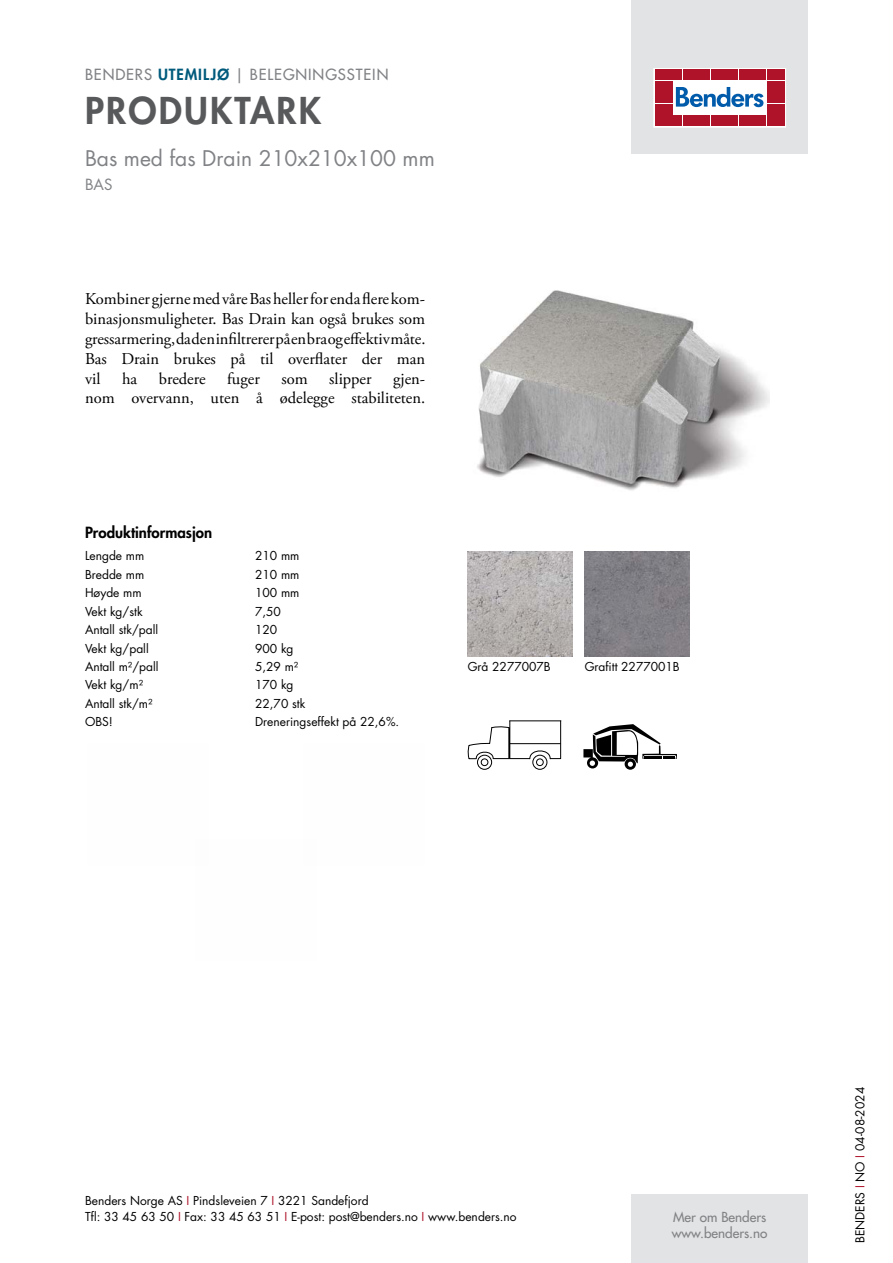
<style>
.page{position:relative;width:893px;height:1263px;background:#fff}
.page>*{position:absolute;margin:0;border:0;box-sizing:border-box;transform-origin:0 0}
.t1{font:800 36px "Futura Std";letter-spacing:.06em;color:#58595b}
.t2{font:21px "Futura Std";color:#808285}
.t3{font:16.5px/19.8px "Adobe Garamond Pro";color:#000;text-align:justify}
.t4{font:500 15px "Futura Std";letter-spacing:.06em;color:#808285}
.t5{font:800 15px "Futura Std";color:#000}
.t6{font:15px "Futura Std";color:#808285}
.t7{font:500 13.5px/16.2px "Futura Std";color:#808285}
.t8{font:12px/16.5px "Futura Std";color:#000}
.s1{font-weight:800;color:#005a7c}
.s2{color:#ae132a}
</style>
<div class="page">
<div style="left:631px;top:0;width:177px;height:153px;background:#e2e3e4"></div>
<div style="left:631px;top:1195px;width:177px;height:68px;background:#e2e3e4"></div>
<svg style="left:656px;top:70px;width:128px;height:55px;background:#ebc6cc"></svg>
<div style="left:654px;top:68px;width:132px;height:59px;border:1px solid #fff"></div>
<div style="left:655px;top:70px;width:8px;height:10px;background:#ae132a"></div>
<div style="left:664px;top:70px;width:8px;height:10px;background:#ae132a"></div>
<div style="left:655px;top:81px;width:8px;height:10px;background:#ae132a"></div>
<div style="left:664px;top:81px;width:8px;height:10px;background:#ae132a"></div>
<div style="left:655px;top:93px;width:8px;height:10px;background:#ae132a"></div>
<div style="left:664px;top:93px;width:8px;height:10px;background:#ae132a"></div>
<div style="left:655px;top:104px;width:8px;height:11px;background:#ae132a"></div>
<div style="left:664px;top:104px;width:8px;height:11px;background:#ae132a"></div>
<div style="left:655px;top:116px;width:8px;height:10px;background:#ae132a"></div>
<div style="left:664px;top:116px;width:8px;height:10px;background:#ae132a"></div>
<div style="left:674px;top:70px;width:8px;height:10px;background:#ae132a"></div>
<div style="left:683px;top:70px;width:8px;height:10px;background:#ae132a"></div>
<div style="left:692px;top:70px;width:8px;height:10px;background:#ae132a"></div>
<div style="left:702px;top:70px;width:8px;height:10px;background:#ae132a"></div>
<div style="left:711px;top:70px;width:8px;height:10px;background:#ae132a"></div>
<div style="left:720px;top:70px;width:8px;height:10px;background:#ae132a"></div>
<div style="left:730px;top:70px;width:8px;height:10px;background:#ae132a"></div>
<div style="left:739px;top:70px;width:8px;height:10px;background:#ae132a"></div>
<div style="left:748px;top:70px;width:8px;height:10px;background:#ae132a"></div>
<div style="left:758px;top:70px;width:8px;height:10px;background:#ae132a"></div>
<div style="left:674px;top:116px;width:8px;height:10px;background:#ae132a"></div>
<div style="left:683px;top:116px;width:8px;height:10px;background:#ae132a"></div>
<div style="left:692px;top:116px;width:8px;height:10px;background:#ae132a"></div>
<div style="left:702px;top:116px;width:8px;height:10px;background:#ae132a"></div>
<div style="left:711px;top:116px;width:8px;height:10px;background:#ae132a"></div>
<div style="left:720px;top:116px;width:8px;height:10px;background:#ae132a"></div>
<div style="left:730px;top:116px;width:8px;height:10px;background:#ae132a"></div>
<div style="left:739px;top:116px;width:8px;height:10px;background:#ae132a"></div>
<div style="left:748px;top:116px;width:8px;height:10px;background:#ae132a"></div>
<div style="left:758px;top:116px;width:8px;height:10px;background:#ae132a"></div>
<div style="left:767px;top:70px;width:8px;height:10px;background:#ae132a"></div>
<div style="left:776px;top:70px;width:8px;height:10px;background:#ae132a"></div>
<div style="left:767px;top:81px;width:8px;height:10px;background:#ae132a"></div>
<div style="left:776px;top:81px;width:8px;height:10px;background:#ae132a"></div>
<div style="left:767px;top:93px;width:8px;height:10px;background:#ae132a"></div>
<div style="left:776px;top:93px;width:8px;height:10px;background:#ae132a"></div>
<div style="left:767px;top:104px;width:8px;height:11px;background:#ae132a"></div>
<div style="left:776px;top:104px;width:8px;height:11px;background:#ae132a"></div>
<div style="left:767px;top:116px;width:8px;height:10px;background:#ae132a"></div>
<div style="left:776px;top:116px;width:8px;height:10px;background:#ae132a"></div>
<svg style="left:676px;top:87px;width:87px;height:20px;background:#89b3d7"></svg>
<img style="left:477px;top:290px;width:293px;height:201px">
<img style="left:468px;top:552px;width:105px;height:105px">
<img style="left:585px;top:552px;width:105px;height:105px">
<svg style="left:468px;top:720px;width:93px;height:50px"></svg>
<svg style="left:625px;top:758px;width:11px;height:12px"></svg>
<svg style="left:583px;top:724px;width:94px;height:44px"></svg>
<p class="t4" style="left:85px;top:65px;width:305px">BENDERS <span class="s1">UTEMILJØ</span> | BELEGNINGSSTEIN</p>
<h1 class="t1" style="left:85px;top:87px;width:238px">PRODUKTARK</h1>
<h2 class="t2" style="left:85px;top:144px;width:351px">Bas med fas Drain 210x210x100 mm</h2>
<p class="t6" style="left:85px;top:175px;width:29px">BAS</p>
<h3 class="t3" style="left:85px;top:290px;width:342px">Kombiner gjerne med våre Bas heller for enda flere kom&shy;binasjonsmuligheter. Bas Drain kan også brukes som gressarmering, da den infiltrerer på en bra og effektiv måte.<br>Bas Drain brukes på til overflater der man vil</h3>
<h3 class="t3" style="left:122px;top:369px;width:17px">ha</h3>
<h3 class="t3" style="left:159px;top:369px;width:48px">bredere</h3>
<h3 class="t3" style="left:227px;top:369px;width:34px">fuger</h3>
<h3 class="t3" style="left:281px;top:369px;width:28px">som</h3>
<h3 class="t3" style="left:329px;top:369px;width:44px">slipper</h3>
<h3 class="t3" style="left:85px;top:369px;width:342px;text-align:right">gjen-<br>nom overvann, uten å ødelegge stabiliteten.</h3>
<p class="t5" style="left:85px;top:522px;width:129px">Produktinformasjon</p>
<p class="t8" style="left:85px;top:548px;width:61px">Lengde mm</p>
<p class="t8" style="left:255px;top:548px;width:46px">210 mm</p>
<p class="t8" style="left:85px;top:566px;width:61px">Bredde mm</p>
<p class="t8" style="left:255px;top:566px;width:46px">210 mm</p>
<p class="t8" style="left:85px;top:585px;width:58px">Høyde mm</p>
<p class="t8" style="left:255px;top:585px;width:46px">100 mm</p>
<p class="t8" style="left:85px;top:603px;width:59px">Vekt kg/stk</p>
<p class="t8" style="left:255px;top:603px;width:27px">7,50</p>
<p class="t8" style="left:85px;top:621px;width:75px">Antall stk/pall</p>
<p class="t8" style="left:255px;top:621px;width:24px">120</p>
<p class="t8" style="left:85px;top:640px;width:65px">Vekt kg/pall</p>
<p class="t8" style="left:255px;top:640px;width:40px">900 kg</p>
<p class="t8" style="left:85px;top:658px;width:75px">Antall m²/pall</p>
<p class="t8" style="left:255px;top:658px;width:45px">5,29 m²</p>
<p class="t8" style="left:85px;top:677px;width:60px">Vekt kg/m²</p>
<p class="t8" style="left:255px;top:677px;width:40px">170 kg</p>
<p class="t8" style="left:85px;top:695px;width:69px">Antall stk/m²</p>
<p class="t8" style="left:255px;top:695px;width:52px">22,70 stk</p>
<p class="t8" style="left:85px;top:714px;width:29px">OBS!</p>
<p class="t8" style="left:255px;top:714px;width:146px">Dreneringseffekt på 22,6%.</p>
<p class="t8" style="left:468px;top:659px;width:85px">Grå 2277007B</p>
<p class="t8" style="left:585px;top:659px;width:97px">Grafitt 2277001B</p>
<p class="t8" style="left:85px;top:1192px;width:433px">Benders Norge AS <span class="s2">I</span> Pindsleveien 7 <span class="s2">I</span> 3221 Sandefjord<br>Tfl: 33 45 63 50 <span class="s2">I</span> Fax: 33 45 63 51 <span class="s2">I</span> E-post: post@benders.no <span class="s2">I</span> www.benders.no</p>
<p class="t7" style="left:672px;top:1209px;width:97px">Mer om Benders www.benders.no</p>
<p class="t8" style="left:852px;top:1243px;width:157px;rotate:-90deg">BENDERS <span class="s2">I</span> NO <span class="s2">I</span> 04-08-2024</p>
</div>
